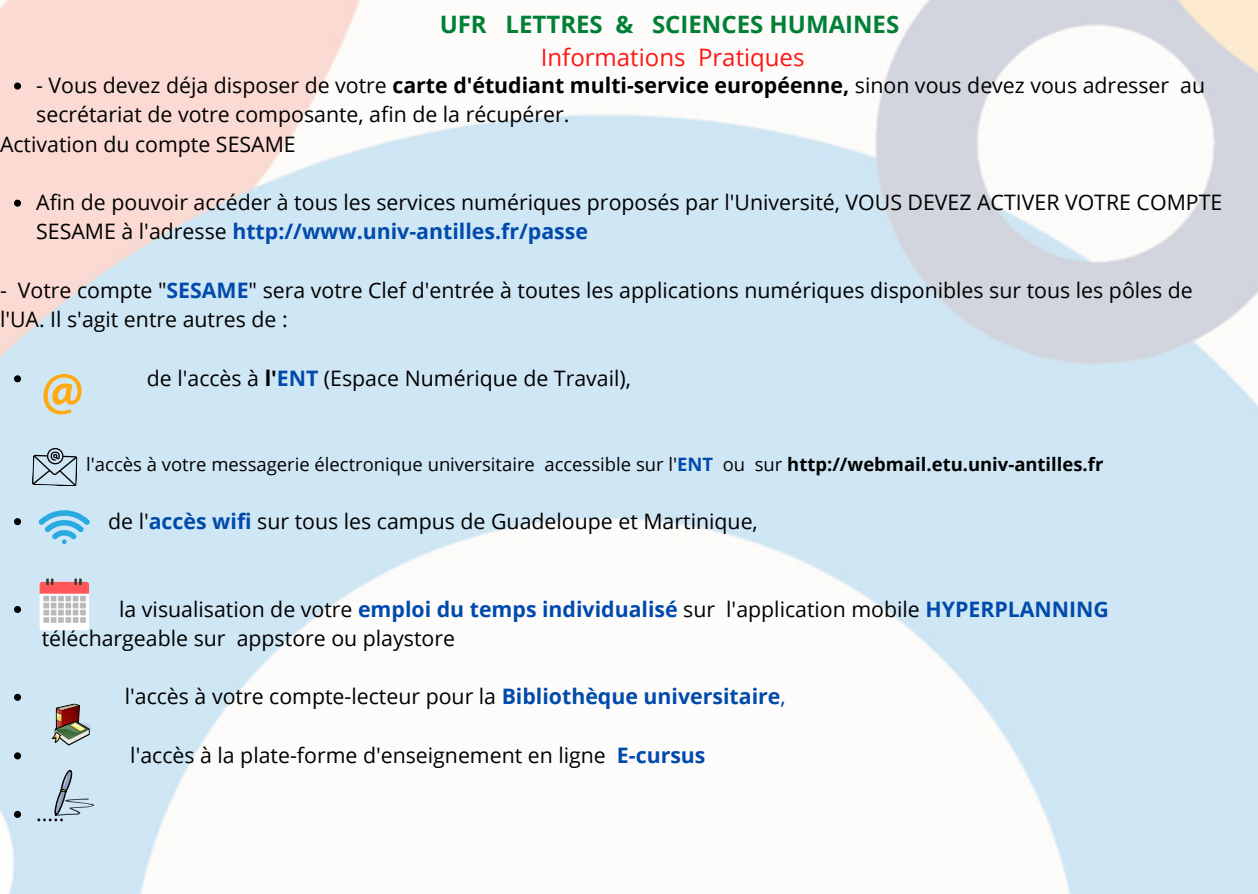
<style>
.page{position:relative;width:1258px;height:894px;background:#fff}
.page>*{position:absolute;margin:0;border:0;box-sizing:border-box;transform-origin:0 0}
.t1{font:700 24px "Open Sans";color:#008037}
.t2{font:24px "Open Sans";color:#ff1616}
.t3{font:21.3px/29.4px "Open Sans";color:#000}
.t4{font:18.6px "Open Sans";color:#000}
.s1{font-weight:700}
.s2{font-weight:700;color:#004aad}
.s3{color:#004aad}
</style>
<div class="page">
<img style="left:0;top:0;width:1258px;height:893px">
<svg style="left:14px;top:82px;width:7px;height:7px"></svg>
<svg style="left:14px;top:199px;width:7px;height:7px"></svg>
<svg style="left:14px;top:375px;width:7px;height:7px"></svg>
<svg style="left:14px;top:518px;width:7px;height:7px"></svg>
<svg style="left:14px;top:605px;width:7px;height:7px"></svg>
<svg style="left:14px;top:693px;width:7px;height:7px"></svg>
<svg style="left:14px;top:752px;width:7px;height:7px"></svg>
<svg style="left:14px;top:810px;width:7px;height:7px"></svg>
<svg style="left:43px;top:374px;width:39px;height:40px;background:#e3cb92"></svg>
<svg style="left:32px;top:446px;width:46px;height:40px;background:#a4b6c2"></svg>
<svg style="left:38px;top:510px;width:52px;height:34px;background:#8eceec"></svg>
<svg style="left:54px;top:769px;width:45px;height:47px;background:#b4c8d5"></svg>
<svg style="left:52px;top:703px;width:40px;height:42px;background:#9c938a"></svg>
<div style="left:40px;top:581px;width:49px;height:49px;background:#fff;border-radius:2px"></div>
<svg style="left:40px;top:578px;width:49px;height:44px"></svg>
<p class="t1" style="left:440px;top:8px;width:461px">UFR LETTRES &amp; SCIENCES HUMAINES</p>
<p class="t2" style="left:541px;top:40px;width:265px">Informations Pratiques</p>
<p class="t3" style="left:36px;top:70px;width:1170px">- Vous devez déja disposer de votre <span class="s1">carte d'étudiant multi-service européenne,</span> sinon vous devez vous adresser au secrétariat de votre composante, afin de la récupérer.</p>
<p class="t3" style="left:0;top:129px;width:297px">Activation du compte SESAME</p>
<p class="t3" style="left:36px;top:187px;width:1187px">Afin de pouvoir accéder à tous les services numériques proposés par l'Université, VOUS DEVEZ ACTIVER VOTRE COMPTE<br>SESAME à l'adresse <span class="s2">http://www.univ-antilles.fr/passe</span></p>
<p class="t3" style="left:0;top:275px;width:1194px">- Votre compte "<span class="s2">SESAME</span>" sera votre Clef d'entrée à toutes les applications numériques disponibles sur tous les pôles de l'UA. Il s'agit entre autres de :</p>
<p class="t3" style="left:147px;top:363px;width:486px">de l'accès à <span class="s1">l'</span><span class="s2">ENT</span> (Espace Numérique de Travail),</p>
<p class="t4" style="left:86px;top:451px;width:1018px">l'accès à votre messagerie électronique universitaire accessible sur l'<span class="s2">ENT</span> ou sur <span class="s1">http://webmail.etu.univ-antilles.fr</span></p>
<p class="t3" style="left:108px;top:505px;width:651px">de l'<span class="s2">accès wifi</span> sur tous les campus de Guadeloupe et Martinique,</p>
<p class="t3" style="left:42px;top:593px;width:1068px;text-indent:77px">la visualisation de votre <span class="s2">emploi du temps individualisé</span> sur l'application mobile <span class="s2">HYPERPLANNING </span>téléchargeable sur appstore ou playstore</p>
<p class="t3" style="left:125px;top:681px;width:662px">l'accès à votre compte-lecteur pour la <span class="s2">Bibliothèque universitaire</span><span class="s3">,</span></p>
<p class="t3" style="left:130px;top:739px;width:577px">l'accès à la plate-forme d'enseignement en ligne <span class="s2">E-cursus</span></p>
<p class="t3" style="left:36px;top:798px;width:30px">.....</p>
</div>
